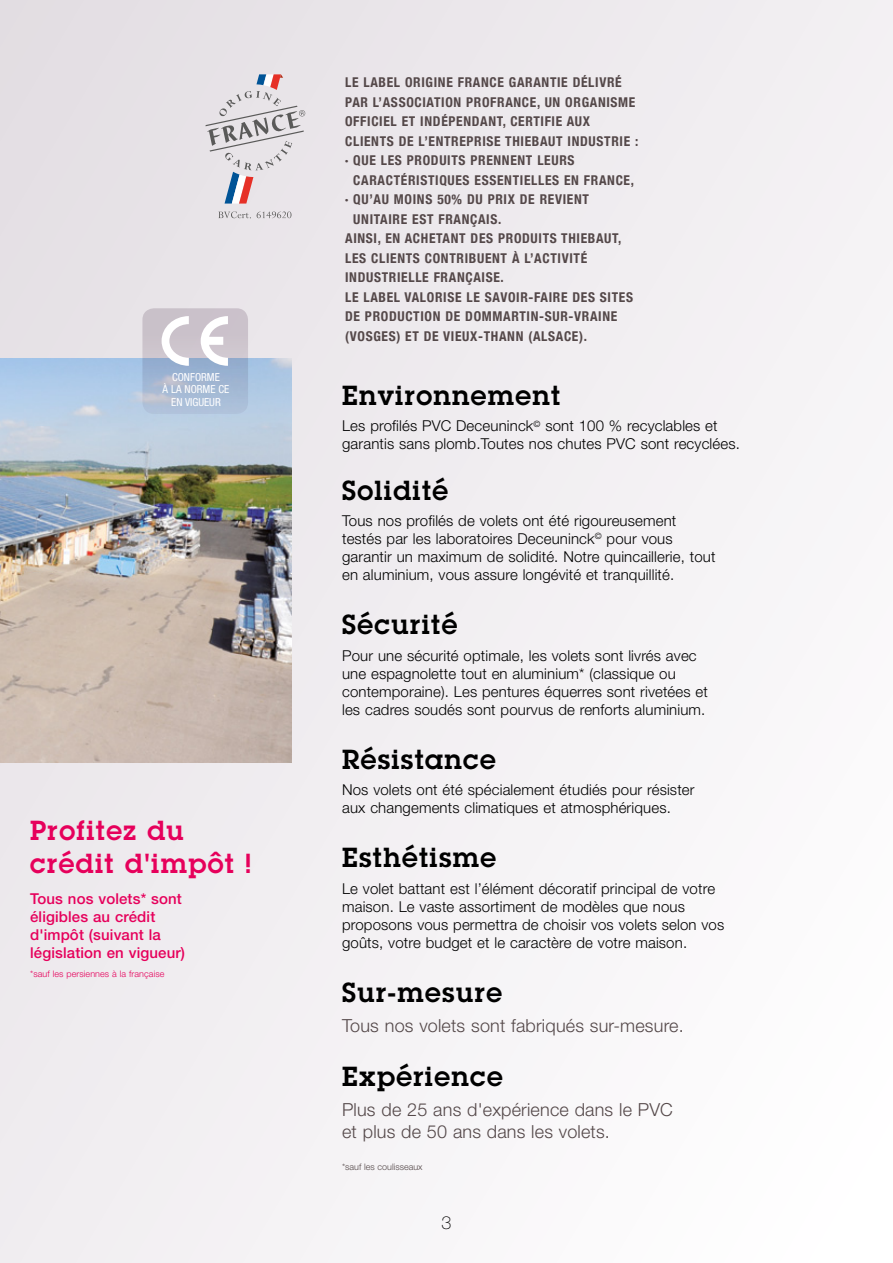
<style>
.page{position:relative;width:893px;height:1263px;background:#fff}
.page>*{position:absolute;margin:0;border:0;box-sizing:border-box;transform-origin:0 0}
.t1{font:600 27px "Lubalin Graph Std";letter-spacing:.05em;color:#000}
.t2{font:600 27px/32.4px "Lubalin Graph Std";letter-spacing:.05em;color:#e6005b}
.t3{font:300 18px/21.6px "Helvetica Neue LT Std";letter-spacing:.01em;color:#544849}
.t4{font:100 18px "Helvetica Neue LT Std";color:#000}
.t5{font:300 15px/18px "Helvetica Neue LT Std";letter-spacing:.01em;color:#000}
.t6{font:500 15px/18px "Helvetica Neue LT Std";letter-spacing:.01em;color:#e6005b}
.t7{font:700 condensed 13.5px/19.5px "Helvetica Neue";letter-spacing:.05em;color:#544849}
.t8{font:condensed 11.1px/12.3px "Helvetica Neue LT Std";color:#fff;text-align:center}
.t9{font:300 9px "Helvetica Neue LT Std";letter-spacing:.01em;color:#e6005b}
.t10{font:300 9px "Helvetica Neue LT Std";color:#544849}
</style>
<div class="page">
<div style="left:0;top:0;width:893px;height:1263px;background:linear-gradient(to right,#e9e5e9,#faf8fa)"></div>
<img style="left:0;top:359px;width:291px;height:403px">
<svg style="left:206px;top:74px;width:99px;height:130px;background:#d7d1d6"></svg>
<svg style="left:218px;top:211px;width:33px;height:7px"></svg>
<svg style="left:257px;top:211px;width:34px;height:7px"></svg>
<svg style="left:142px;top:308px;width:106px;height:106px;background:#b2bcd1"></svg>
<svg style="left:162px;top:316px;width:27px;height:50px"></svg>
<svg style="left:201px;top:316px;width:27px;height:50px"></svg>
<p class="t7" style="left:345px;top:72px;width:295px">LE LABEL ORIGINE FRANCE GARANTIE DÉLIVRÉ PAR L’ASSOCIATION PROFRANCE, UN ORGANISME OFFICIEL ET INDÉPENDANT, CERTIFIE AUX CLIENTS DE L’ENTREPRISE THIEBAUT INDUSTRIE : · QUE LES PRODUITS PRENNENT LEURS</p>
<p class="t7" style="left:353px;top:169px;width:282px">CARACTÉRISTIQUES ESSENTIELLES EN FRANCE,</p>
<p class="t7" style="left:345px;top:189px;width:245px">· QU’AU MOINS 50% DU PRIX DE REVIENT</p>
<p class="t7" style="left:353px;top:208px;width:150px">UNITAIRE EST FRANÇAIS.</p>
<p class="t7" style="left:345px;top:228px;width:278px">AINSI, EN ACHETANT DES PRODUITS THIEBAUT,</p>
<p class="t7" style="left:345px;top:247px;width:244px">LES CLIENTS CONTRIBUENT À L’ACTIVITÉ</p>
<p class="t7" style="left:345px;top:267px;width:160px">INDUSTRIELLE FRANÇAISE.</p>
<p class="t7" style="left:345px;top:286px;width:289px">LE LABEL VALORISE LE SAVOIR-FAIRE DES SITES</p>
<p class="t7" style="left:345px;top:306px;width:274px">DE PRODUCTION DE DOMMARTIN-SUR-VRAINE</p>
<p class="t7" style="left:345px;top:325px;width:243px">(VOSGES) ET DE VIEUX-THANN (ALSACE).</p>
<p class="t8" style="left:163px;top:371px;width:29px">CONFORME<br>ÀLA NORME</p>
<p class="t8" style="left:218px;top:383px;width:12px">ce</p>
<p class="t8" style="left:171px;top:395px;width:20px">EN VIGUEUR</p>
<h1 class="t1" style="left:342px;top:377px;width:220px">Environnement</h1>
<p class="t5" style="left:342px;top:417px;width:399px">Les profilés PVC Deceuninck<sup>©</sup> sont 100 % recyclables et garantis sans plomb.Toutes nos chutes PVC sont recyclées.</p>
<h1 class="t1" style="left:342px;top:472px;width:108px">Solidité</h1>
<p class="t5" style="left:342px;top:512px;width:375px">Tous nos profilés de volets ont été rigoureusement testés par les laboratoires Deceuninck<sup>©</sup> pour vous garantir un maximum de solidité. Notre quincaillerie, tout en aluminium, vous assure longévité et tranquillité.</p>
<h1 class="t1" style="left:342px;top:607px;width:117px">Sécurité</h1>
<p class="t5" style="left:342px;top:646px;width:367px">Pour une sécurité optimale, les volets sont livrés avec une espagnolette tout en aluminium* (classique ou contemporaine). Les pentures équerres sont rivetées et les cadres soudés sont pourvus de renforts aluminium.</p>
<h1 class="t1" style="left:342px;top:741px;width:155px">Résistance</h1>
<p class="t5" style="left:342px;top:781px;width:354px">Nos volets ont été spécialement étudiés pour résister aux changements climatiques et atmosphériques.</p>
<h1 class="t1" style="left:342px;top:840px;width:156px">Esthétisme</h1>
<p class="t5" style="left:342px;top:879px;width:384px">Le volet battant est l’élément décoratif principal de votre maison. Le vaste assortiment de modèles que nous proposons vous permettra de choisir vos volets selon vos goûts, votre budget et le caractère de votre maison.</p>
<h1 class="t1" style="left:342px;top:974px;width:162px">Sur-mesure</h1>
<p class="t3" style="left:342px;top:1014px;width:343px">Tous nos volets sont fabriqués sur-mesure.</p>
<h1 class="t1" style="left:342px;top:1058px;width:162px">Expérience</h1>
<p class="t3" style="left:342px;top:1098px;width:332px">Plus de 25 ans d'expérience dans le PVC et plus de 50 ans dans les volets.</p>
<p class="t10" style="left:342px;top:1161px;width:82px">*sauf les coulisseaux</p>
<h1 class="t2" style="left:30px;top:814px;width:222px">Profitez du crédit d'impôt !</h1>
<p class="t6" style="left:30px;top:889px;width:157px">Tous nos volets* sont éligibles au crédit d'impôt (suivant la législation en vigueur)</p>
<p class="t9" style="left:30px;top:968px;width:136px">*sauf les persiennes à la française</p>
<p class="t4" style="left:441px;top:1212px;width:12px">3</p>
</div>
